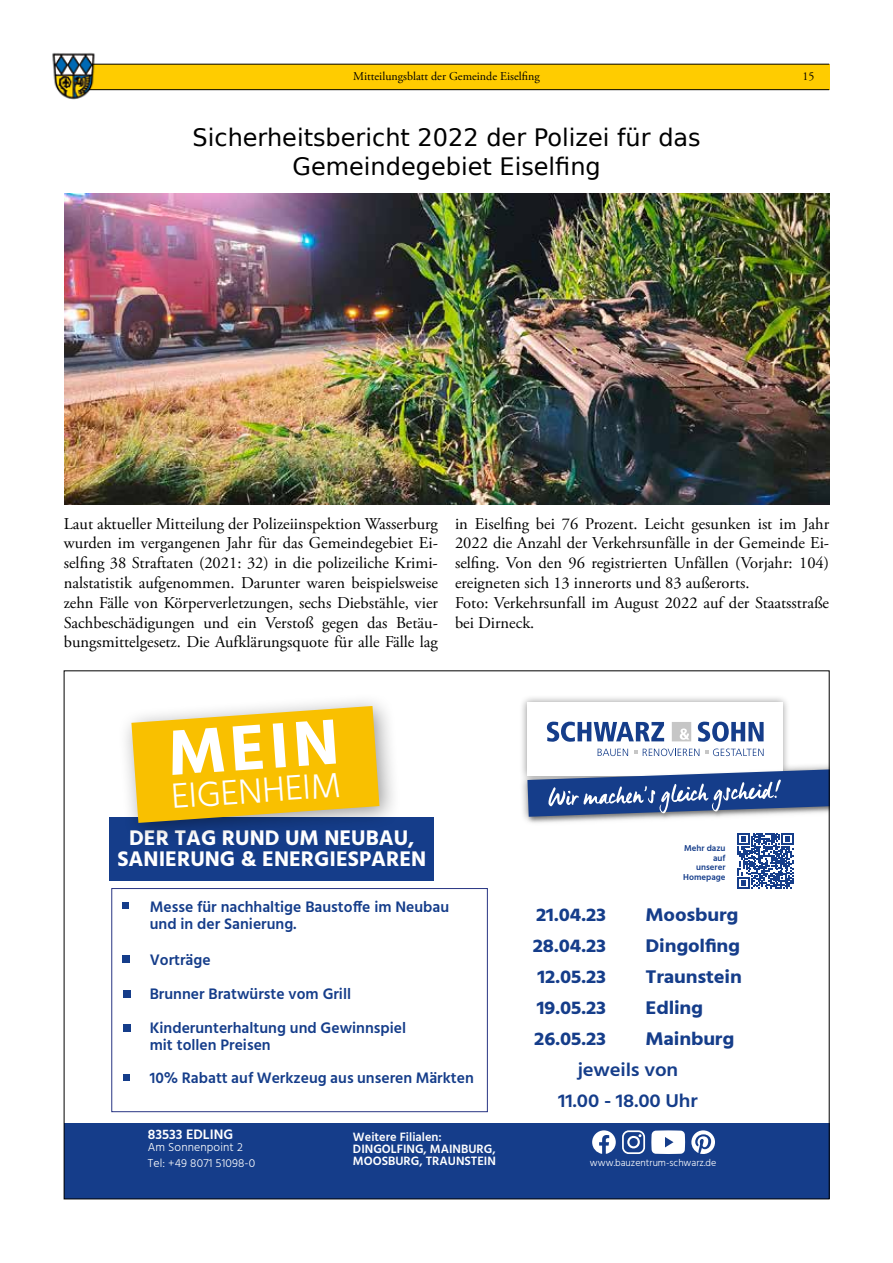
<style>
.page{position:relative;width:893px;height:1263px;background:#fff}
.page>*{position:absolute;margin:0;border:0;box-sizing:border-box;transform-origin:0 0}
.t1{font:700 65.55px "Hind";color:#fff}
.t2{font:300 36px "Hind";color:#fff}
.t3{font:24px/28.8px "DejaVu Sans";color:#000;text-align:center}
.t4{font:700 21.75px/21.5px "Hind";color:#fff;text-align:center}
.t5{font:600 18.9px/31.3px "Hind";letter-spacing:-.01em;color:#153d8a;text-align:center;scale:1.09 1}
.t6{font:700 18.75px/31px "Hind";letter-spacing:-.01em;color:#153d8a;text-align:justify;scale:1.09 1}
.t7{font:16.5px/19.8px "Adobe Garamond Pro";color:#000;text-align:justify}
.t8{font:600 15.6px/33.8px "Hind";color:#153d8a}
.t9{font:600 14.1px "Hind";color:#fff}
.t10{font:600 12.3px/12.3px "Hind";color:#fff}
.t11{font:12px "Adobe Garamond Pro";color:#000}
.t12{font:300 11.85px/16.5px "Hind";letter-spacing:.01em;color:#fff}
.t13{font:300 10.05px "Hind";color:#fff}
.t14{font:600 8.85px/9.6px "Hind";color:#153d8a;text-align:right}
</style>
<div class="page">
<div style="left:71px;top:64px;width:758px;height:25px;background:#fc0"></div>
<hr style="left:68px;top:64px;width:761px;height:1px;background:#000">
<hr style="left:68px;top:89px;width:761px;height:1px;background:#000">
<img style="left:52px;top:53px;width:47px;height:47px">
<div style="left:109px;top:817px;width:325px;height:63px;background:#153d8a"></div>
<div style="left:117px;top:692px;width:285px;height:153px;background:#000;opacity:.4"></div>
<svg style="left:131px;top:706px;width:248px;height:117px;background:#ecbe20"></svg>
<div style="left:519px;top:694px;width:310px;height:134px;background:#000;opacity:.42"></div>
<div style="left:527px;top:702px;width:256px;height:73px;background:#fff"></div>
<svg style="left:547px;top:722px;width:117px;height:20px"></svg>
<svg style="left:698px;top:722px;width:66px;height:20px"></svg>
<svg style="left:598px;top:749px;width:30px;height:7px"></svg>
<svg style="left:643px;top:748px;width:56px;height:8px"></svg>
<svg style="left:634px;top:750px;width:3px;height:4px"></svg>
<svg style="left:705px;top:748px;width:59px;height:8px"></svg>
<svg style="left:672px;top:722px;width:19px;height:19px"></svg>
<img style="left:524px;top:766px;width:304px;height:58px">
<svg style="left:527px;top:769px;width:301px;height:48px"></svg>
<div style="left:64px;top:1124px;width:765px;height:75px;background:#153d8a"></div>
<svg style="left:592px;top:1130px;width:24px;height:24px"></svg>
<div style="left:622px;top:1130px;width:23px;height:24px;border:2px solid #fff;border-radius:6px"></div>
<div style="left:627px;top:1136px;width:13px;height:12px;border:2px solid #fff;border-radius:50%"></div>
<svg style="left:691px;top:1130px;width:24px;height:24px"></svg>
<svg style="left:651px;top:1130px;width:34px;height:24px"></svg>
<svg style="left:738px;top:833px;width:55px;height:56px"></svg>
<div style="left:111px;top:888px;width:377px;height:224px;border:1px solid #283583"></div>
<div style="left:123px;top:955px;width:7px;height:7px;background:#153d8a"></div>
<div style="left:124px;top:990px;width:7px;height:7px;background:#153d8a"></div>
<div style="left:123px;top:1024px;width:8px;height:7px;background:#153d8a"></div>
<div style="left:123px;top:1073px;width:7px;height:7px;background:#153d8a"></div>
<div style="left:122px;top:902px;width:7px;height:7px;background:#153d8a"></div>
<img style="left:65px;top:193px;width:764px;height:312px">
<p class="t11" style="left:353px;top:69px;width:188px">Mitteilungsblatt der Gemeinde Eiselfing</p>
<p class="t11" style="left:803px;top:69px;width:13px">15</p>
<h3 class="t3" style="left:193px;top:122px;width:510px">Sicherheitsbericht 2022 der Polizei für das<br>Gemeindegebiet Eiselfing</h3>
<p class="t7" style="left:64px;top:514px;width:376px">Laut aktueller Mitteilung der Polizeiinspektion Wasserburg wurden im vergangenen Jahr für das Gemeindegebiet Ei&shy;selfing 38 Straftaten (2021: 32) in die polizeiliche Krimi&shy;nalstatistik aufgenommen. Darunter waren beispielsweise zehn Fälle von Körperverletzungen, sechs Diebstähle, vier Sachbeschädigungen und ein Verstoß gegen das Betäu&shy;bungsmittelgesetz. Die Aufklärungsquote für alle Fälle lag</p>
<p class="t7" style="left:455px;top:514px;width:376px;text-align:left">in Eiselfing bei 76 Prozent. Leicht gesunken ist im Jahr 2022 die Anzahl der Verkehrsunfälle in der Gemeinde Ei&shy;selfing. Von den 96 registrierten Unfällen (Vorjahr: 104) ereigneten sich 13 innerorts und 83 außerorts.<br>Foto: Verkehrsunfall im August 2022 auf der Staatsstraße bei Dirneck.</p>
<h1 class="t1" style="left:165px;top:714px;width:173px;rotate:-4deg">MEIN</h1>
<h2 class="t2" style="left:170px;top:773px;width:172px;rotate:-4deg">EIGENHEIM</h2>
<h3 class="t4" style="left:117px;top:827px;width:310px">DER TAG RUND UM NEUBAU,<br>SANIERUNG &amp; ENERGIESPAREN</h3>
<p class="t8" style="left:150px;top:899px;width:301px;line-height:17px">Messe für nachhaltige Baustoffe im Neubau und in der Sanierung.</p>
<p class="t8" style="left:150px;top:944px;width:258px">Vorträge<br>Brunner Bratwürste vom Grill<br>Kinderunterhaltung und Gewinnspiel</p>
<p class="t8" style="left:150px;top:1028px;width:326px">mit tollen Preisen<br>10% Rabatt auf Werkzeug aus unseren Märkten</p>
<p class="t9" style="left:148px;top:1124px;width:87px">83533 EDLING</p>
<p class="t12" style="left:148px;top:1139px;width:109px">Am Sonnenpoint 2<br>Tel: +49 8071 51098-0</p>
<p class="t10" style="left:353px;top:1131px;width:144px">Weitere Filialen:<br>DINGOLFING, MAINBURG,<br>MOOSBURG, TRAUNSTEIN</p>
<p class="t14" style="left:683px;top:844px;width:44px">Mehr dazu auf unserer<br>Homepage</p>
<p class="t6" style="left:646px;top:899px;width:90px;text-align:left">Moosburg<br>Dingolfing<br>Traunstein<br>Edling<br>Mainburg</p>
<p class="t6" style="left:533px;top:899px;width:69px">21.04.23<br>28.04.23<br>12.05.23<br>19.05.23<br>26.05.23</p>
<p class="t5" style="left:558px;top:1055px;width:129px">jeweils von<br>11.00 - 18.00 Uhr</p>
<p class="t13" style="left:590px;top:1156px;width:128px">www.bauzentrum-schwarz.de</p>
</div>
